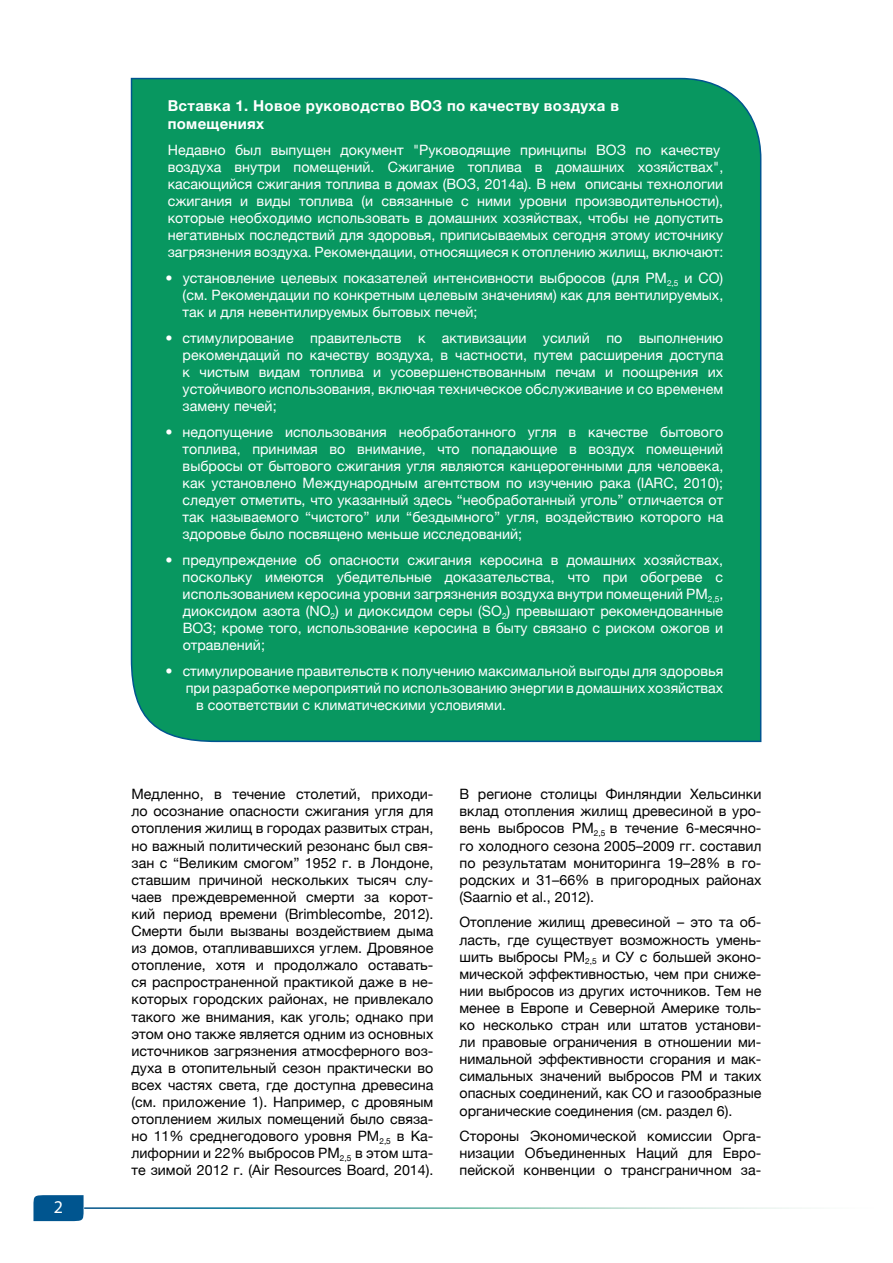
<style>
.page{position:relative;width:893px;height:1263px;background:#fff}
.page>*{position:absolute;margin:0;border:0;box-sizing:border-box;transform-origin:0 0}
.t1{font:18px "Myriad Pro";color:#fff}
.t2{font:700 15px/18px "Helvetica Neue";letter-spacing:.02em;color:#fff}
.t3{font:14.25px/17.1px "Helvetica Neue";color:#fff;text-align:justify}
.t4{font:14.25px/17.1px "Helvetica Neue";color:#000;text-align:justify}
</style>
<div class="page">
<svg style="left:33px;top:1195px;width:51px;height:26px"></svg>
<div style="left:130px;top:77px;width:632px;height:666px;background:#089760"></div>
<p class="t1" style="left:54px;top:1195px;width:11px">2</p>
<p class="t2" style="left:168px;top:96px;width:453px">Вставка 1. Новое руководство ВОЗ по качеству воздуха в помещениях</p>
<p class="t3" style="left:168px;top:141px;width:557px;text-align:left">Недавно был выпущен документ "Руководящие принципы ВОЗ по качеству воздуха внутри помещений. Сжигание топлива в домашних хозяйствах", касающийся сжигания топлива в домах (ВОЗ, 2014a). В нем описаны технологии сжигания и виды топлива (и связанные с ними уровни производительности), которые необходимо использовать в домашних хозяйствах, чтобы не допустить негативных последствий для здоровья, приписываемых сегодня этому источнику загрязнения воздуха. Рекомендации, относящиеся к отоплению жилищ, включают:</p>
<p class="t3" style="left:183px;top:269px;width:542px;text-indent:-17px">• установление целевых показателей интенсивности выбросов (для PM<sub>2,5</sub> и CO) (см. Рекомендации по конкретным целевым значениям) как для вентилируемых, так и для невентилируемых бытовых печей;</p>
<p class="t3" style="left:183px;top:329px;width:542px;text-indent:-17px">• стимулирование правительств к активизации усилий по выполнению рекомендаций по качеству воздуха, в частности, путем расширения доступа к чистым видам топлива и усовершенствованным печам и поощрения их устойчивого использования, включая техническое обслуживание и со временем замену печей;</p>
<p class="t3" style="left:183px;top:423px;width:542px;text-indent:-17px">• недопущение использования необработанного угля в качестве бытового топлива, принимая во внимание, что попадающие в воздух помещений выбросы от бытового сжигания угля являются канцерогенными для человека, как установлено Международным агентством по изучению рака (IARC, 2010); следует отметить, что указанный здесь “необработанный уголь” отличается от так называемого “чистого” или “бездымного” угля, воздействию которого на здоровье было посвящено меньше исследований;</p>
<p class="t3" style="left:183px;top:551px;width:542px;text-indent:-17px">• предупреждение об опасности сжигания керосина в домашних хозяйствах, поскольку имеются убедительные доказательства, что при обогреве с использованием керосина уровни загрязнения воздуха внутри помещений PM<sub>2,5</sub>, диоксидом азота (NO<sub>2</sub>) и диоксидом серы (SO<sub>2</sub>) превышают рекомендованные ВОЗ; кроме того, использование керосина в быту связано с риском ожогов и отравлений;</p>
<p class="t3" style="left:166px;top:662px;width:559px">• стимулирование правительств к получению максимальной выгоды для здоровья</p>
<p class="t3" style="left:186px;top:679px;width:539px">при разработке мероприятий по использованию энергии в домашних хозяйствах</p>
<p class="t3" style="left:196px;top:696px;width:311px">в соответствии с климатическими условиями.</p>
<p class="t4" style="left:131px;top:785px;width:303px">Медленно, в течение столетий, приходи&shy;ло осознание опасности сжигания угля для отопления жилищ в городах развитых стран, но важный политический резонанс был свя&shy;зан с “Великим смогом” 1952 г. в Лондоне, ставшим причиной нескольких тысяч слу&shy;чаев преждевременной смерти за корот&shy;кий период времени (Brimblecombe, 2012).<br>Смерти были вызваны воздействием дыма из домов, отапливавшихся углем. Дровяное отопление, хотя и продолжало оставать&shy;ся распространенной практикой даже в не&shy;которых городских районах, не привлекало такого же внимания, как уголь; однако при этом оно также является одним из основных источников загрязнения атмосферного воз&shy;духа в отопительный сезон практически во всех частях света, где доступна древесина (см. приложение 1). Например, с дровяным отоплением жилых помещений было связа&shy;но 11% среднегодового уровня PM<sub>2,5</sub> в Ка&shy;лифорнии и 22% выбросов PM<sub>2,5</sub> в этом шта&shy;те зимой 2012 г. (Air Resources Board, 2014).</p>
<p class="t4" style="left:460px;top:785px;width:303px">В регионе столицы Финляндии Хельсинки вклад отопления жилищ древесиной в уро&shy;вень выбросов PM<sub>2,5</sub> в течение 6-месячно&shy;го холодного сезона 2005–2009 гг. составил по результатам мониторинга 19–28% в го&shy;родских и 31–66% в пригородных районах (Saarnio et al., 2012).</p>
<p class="t4" style="left:460px;top:914px;width:303px">Отопление жилищ древесиной – это та об&shy;ласть, где существует возможность умень&shy;шить выбросы PM<sub>2,5</sub> и СУ с большей эконо&shy;мической эффективностью, чем при сниже&shy;нии выбросов из других источников. Тем не менее в Европе и Северной Америке толь&shy;ко несколько стран или штатов установи&shy;ли правовые ограничения в отношении ми&shy;нимальной эффективности сгорания и мак&shy;симальных значений выбросов PM и таких опасных соединений, как СО и газообразные органические соединения (см. раздел 6).</p>
<p class="t4" style="left:460px;top:1127px;width:303px">Стороны Экономической комиссии Орга&shy;низации Объединенных Наций для Евро&shy;пейской конвенции о трансграничном за-</p>
</div>
